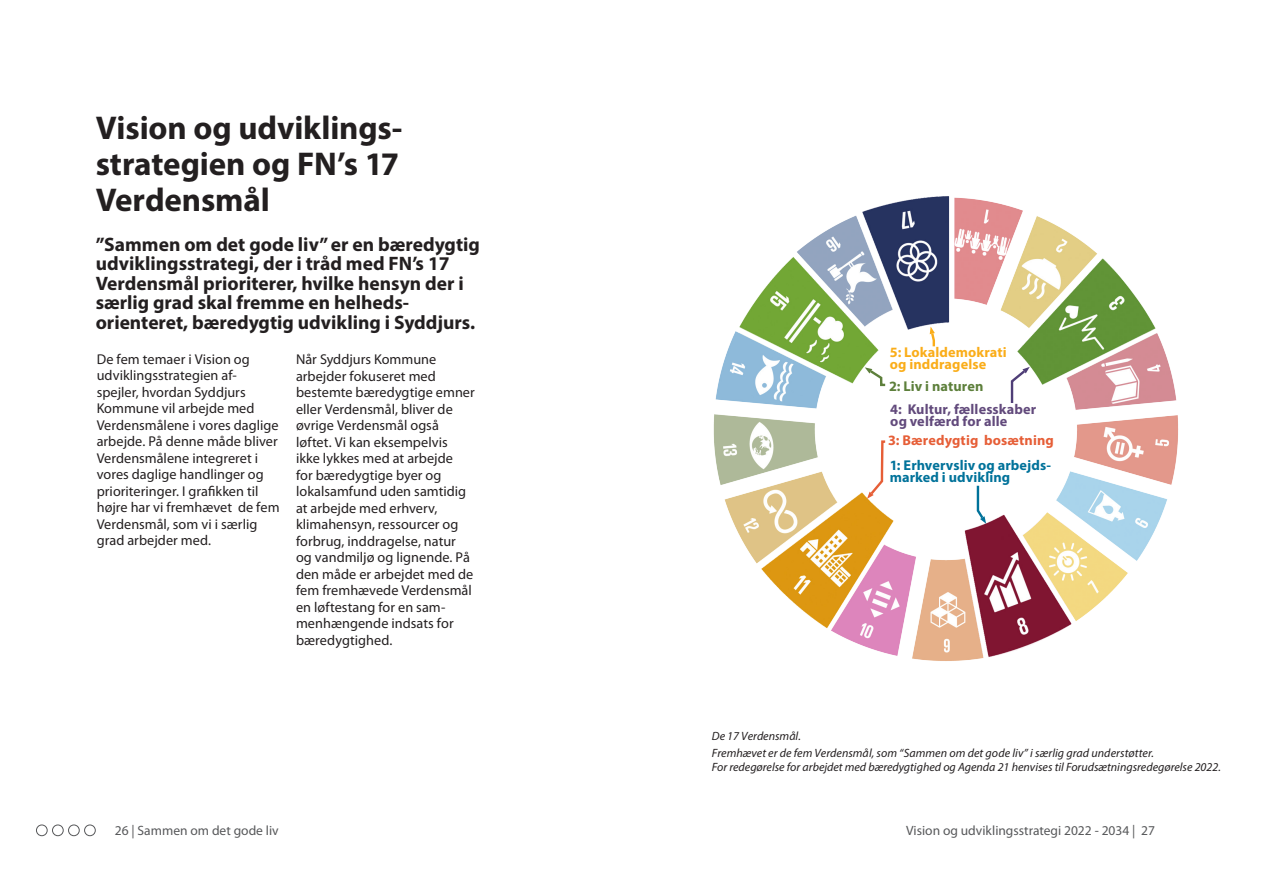
<style>
.page{position:relative;width:1263px;height:893px;background:#fff}
.page>*{position:absolute;margin:0;border:0;box-sizing:border-box;transform-origin:0 0}
.t1{font:700 33px/36px "Myriad Pro";letter-spacing:-.005em;color:#231f20;text-align:justify}
.t2{font:700 19.5px/19.5px "Myriad Pro";color:#231f20}
.t3{font:14.25px/16.5px "Myriad Pro";letter-spacing:.005em;color:#231f20}
.t4{font:700 14.25px/12px "Myriad Pro";letter-spacing:.005em;color:#00729a}
.t5{font:700 14.25px/12px "Myriad Pro";letter-spacing:.01em;color:#624a7c}
.t6{font:700 14.25px "Myriad Pro";letter-spacing:.01em;color:#faad19}
.t7{font:700 14.25px "Myriad Pro";letter-spacing:.01em;color:#e65e37}
.t8{font:700 14.25px "Myriad Pro";letter-spacing:.01em;color:#5d7f3b}
.t9{font:13.5px "Myriad Pro";color:#57585a}
.t10{font:italic 12px "Myriad Pro";color:#231f20}
</style>
<div class="page">
<svg style="left:713px;top:196px;width:466px;height:465px"></svg>
<div style="left:36px;top:825px;width:12px;height:11px;border:1px solid #57585a;border-radius:50%"></div>
<div style="left:68px;top:825px;width:12px;height:11px;border:1px solid #57585a;border-radius:50%"></div>
<div style="left:52px;top:825px;width:12px;height:11px;border:1px solid #57585a;border-radius:50%"></div>
<div style="left:84px;top:825px;width:12px;height:11px;border:1px solid #57585a;border-radius:50%"></div>
<p class="t1" style="left:96px;top:109px;width:308px">Vision og udviklings&shy;strategien og FN’s 17<br>Verdensmål</p>
<p class="t2" style="left:96px;top:234px;width:386px">”Sammen om det gode liv” er en bæredygtig udviklingsstrategi, der i tråd med FN’s 17<br>Verdensmål prioriterer, hvilke hensyn der i særlig grad skal fremme en helheds&shy;orienteret, bæredygtig udvikling i Syddjurs.</p>
<p class="t3" style="left:296px;top:351px;width:180px">Når Syddjurs Kommune arbejder fokuseret med bestemte bæredygtige emner eller Verdensmål, bliver de øvrige Verdensmål også løftet. Vi kan eksempelvis ikke lykkes med at arbejde<br>for bæredygtige byer og lokalsamfund uden samtidig at arbejde med erhverv, klimahensyn, ressourcer og forbrug, inddragelse, natur og vandmiljø og lignende. På den måde er arbejdet med de fem fremhævede Verdensmål en løftestang for en sam&shy;menhængende indsats for bæredygtighed.</p>
<p class="t3" style="left:97px;top:350px;width:184px">De fem temaer i Vision og udviklingsstrategien af&shy;spejler, hvordan Syddjurs<br>Kommune vil arbejde med<br>Verdensmålene i vores daglige arbejde. På denne måde bliver<br>Verdensmålene integreret i vores daglige handlinger og prioriteringer. I grafikken til højre har vi fremhævet de fem<br>Verdensmål, som vi i særlig grad arbejder med.</p>
<p class="t6" style="left:890px;top:343px;width:119px">5: Lokaldemokrati</p>
<p class="t6" style="left:890px;top:355px;width:98px">og inddragelse</p>
<p class="t8" style="left:889px;top:377px;width:96px">2: Liv i naturen</p>
<p class="t5" style="left:890px;top:402px;width:147px">4: Kultur, fællesskaber og velfærd for alle</p>
<p class="t7" style="left:888px;top:431px;width:167px">3: Bæredygtig bosætning</p>
<p class="t4" style="left:890px;top:459px;width:163px">1: Erhvervsliv og arbejds&shy;marked i udvikling</p>
<p class="t10" style="left:712px;top:729px;width:90px">De 17 Verdensmål.</p>
<p class="t10" style="left:712px;top:745px;width:444px">Fremhævet er de fem Verdensmål, som “Sammen om det gode liv” i særlig grad understøtter.</p>
<p class="t10" style="left:712px;top:760px;width:510px">For redegørelse for arbejdet med bæredygtighed og Agenda 21 henvises til Forudsætningsredegørelse 2022.</p>
<p class="t9" style="left:115px;top:822px;width:165px">26 | Sammen om det gode liv</p>
<p class="t9" style="left:906px;top:822px;width:250px">Vision og udviklingsstrategi 2022 - 2034 | 27</p>
</div>
